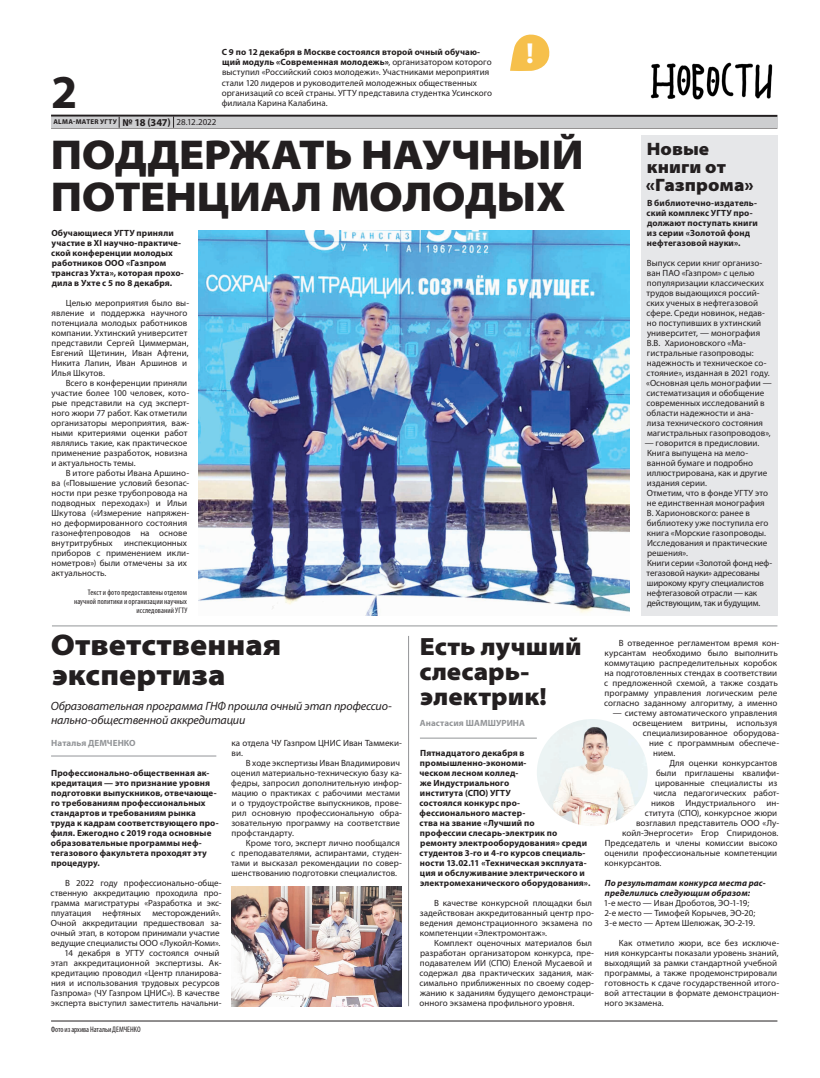
<style>
.page{position:relative;width:820px;height:1078px;background:#fff}
.page>*{position:absolute;margin:0;border:0;box-sizing:border-box;transform-origin:0 0}
.t1{font:700 47.4px "Myriad Pro";color:#231f20}
.t2{font:900 semi-expanded 41.9px/41.9px "Myriad Pro";letter-spacing:-.015em;color:#231f20}
.t3{font:900 semi-expanded 30px/30px "Myriad Pro";color:#231f20}
.t4{font:700 29px "Myriad Pro";color:#fff}
.t5{font:900 semi-expanded 25px/25px "Myriad Pro";letter-spacing:.005em;color:#231f20}
.t6{font:900 semi-expanded 18px/18px "Myriad Pro";letter-spacing:.005em;color:#231f20}
.t7{font:italic 12px/14px "Myriad Pro";letter-spacing:-.01em;color:#231f20}
.t8{font:9px/10px "Myriad Pro";letter-spacing:.005em;color:#231f20}
.t9{font:700 9px/10px "Myriad Pro";letter-spacing:.01em;color:#231f20}
.t10{font:italic 700 9px/10px "Myriad Pro";letter-spacing:.01em;color:#231f20}
.t11{font:700 9px "Myriad Pro";letter-spacing:.01em;color:#939598}
.t12{font:condensed 8px/9px "Myriad Pro";letter-spacing:.01em;color:#231f20;text-align:right}
.t13{font:700 7px "Myriad Pro";letter-spacing:.04em;color:#231f20}
.s1{font-weight:700}
.s2{font-size:10.5px}
.s3{font-weight:400;font-size:9px}
</style>
<div class="page">
<hr style="left:51px;top:128px;width:726px;height:1px;background:#231f20">
<hr style="left:51px;top:115px;width:726px;height:2px;background:#231f20">
<div style="left:51px;top:117px;width:726px;height:11px;background:#cdced0"></div>
<svg style="left:173px;top:116px;width:1px;height:12px"></svg>
<hr style="left:51px;top:1020px;width:726px;height:1px;background:#231f20">
<img style="left:650px;top:62px;width:123px;height:38px">
<svg style="left:510px;top:34px;width:40px;height:37px"></svg>
<div style="left:641px;top:135px;width:136px;height:480px;background:#e6e7e9"></div>
<img style="left:198px;top:230px;width:431px;height:385px">
<hr style="left:52px;top:625px;width:725px;height:1px;background:#939598">
<img style="left:536px;top:719px;width:111px;height:106px">
<img style="left:231px;top:886px;width:170px;height:119px">
<hr style="left:408px;top:635px;width:1px;height:370px;background:#939598">
<hr style="left:51px;top:755px;width:165px;height:1px;background:#939598">
<hr style="left:420px;top:737px;width:116px;height:1px;background:#939598">
<p class="t8" style="left:221px;top:47px;width:272px"><span class="s1">С 9 по 12 декабря в Москве состоялся второй очный обучаю&shy;щий модуль «Современная молодежь»</span>, организатором которого выступил «Российский союз молодежи». Участниками мероприятия стали 120 лидеров и руководителей молодежных общественных организаций со всей страны. УГТУ представила студентка Усинского филиала Карина Калабина.</p>
<h1 class="t1" style="left:51px;top:61px;width:28px">2</h1>
<p class="t13" style="left:53px;top:117px;width:164px">ALMA-MATER УГТУ <span class="s2">№ 18 (347)</span> <span class="s3">28.12.2022</span></p>
<h3 class="t4" style="left:526px;top:34px;width:9px">!</h3>
<h2 class="t2" style="left:51px;top:134px;width:534px">ПОДДЕРЖАТЬ НАУЧНЫЙ<br>ПОТЕНЦИАЛ МОЛОДЫХ</h2>
<h3 class="t6" style="left:645px;top:140px;width:109px">Новые книги от «Газпрома»</h3>
<p class="t9" style="left:646px;top:197px;width:113px">В библиотечно-издатель&shy;ский комплекс УГТУ про&shy;должают поступать книги из серии «Золотой фонд нефтегазовой науки».</p>
<p class="t8" style="left:645px;top:257px;width:127px">Выпуск серии книг организо&shy;ван ПАО «Газпром» с целью популяризации классических трудов выдающихся россий&shy;ских ученых в нефтегазовой сфере. Среди новинок, недав&shy;но поступивших в ухтинский университет, — монография<br>В.В. Харионовского «Ма&shy;гистральные газопроводы: надежность и техническое со&shy;стояние», изданная в 2021 году. «Основная цель монографии — систематизация и обобщение современных исследований в области надежности и ана&shy;лиза технического состояния магистральных газопроводов»,</p>
<p class="t8" style="left:644px;top:437px;width:129px">— говорится в предисловии.<br>Книга выпущена на мело&shy;ванной бумаге и подробно иллюстрирована, как и другие издания серии.<br>Отметим, что в фонде УГТУ это не единственная монография<br>В. Харионовского: ранее в библиотеку уже поступила его книга «Морские газопроводы.<br>Исследования и практические решения».<br>Книги серии «Золотой фонд неф&shy;тегазовой науки» адресованы широкому кругу специалистов нефтегазовой отрасли — как действующим, так и будущим.</p>
<p class="t9" style="left:51px;top:227px;width:134px">Обучающиеся УГТУ приняли участие в XI научно-практиче&shy;ской конференции молодых работников ООО «Газпром трансгаз Ухта», которая прохо&shy;дила в Ухте с 5 по 8 декабря.</p>
<p class="t8" style="left:51px;top:297px;width:139px;text-indent:14px">Целью мероприятия было вы&shy;явление и поддержка научного потенциала молодых работников компании. Ухтинский университет представили Сергей Циммерман,<br>Евгений Щетинин, Иван Афтени,<br>Никита Лапин, Иван Аршинов и<br>Илья Шкутов.</p>
<p class="t8" style="left:51px;top:377px;width:139px;text-indent:14px">Всего в конференции приняли участие более 100 человек, кото&shy;рые представили на суд эксперт&shy;ного жюри 77 работ. Как отметили организаторы мероприятия, важ&shy;ными критериями оценки работ являлись такие, как практическое применение разработок, новизна и актуальность темы.</p>
<p class="t8" style="left:51px;top:467px;width:139px;text-indent:14px">В итоге работы Ивана Аршино&shy;ва («Повышение условий безопас&shy;ности при резке трубопровода на подводных переходах») и Ильи<br>Шкутова («Измерение напряжен&shy;но деформированного состояния газонефтепроводов на основе внутритрубных</p>
<p class="t8" style="left:51px;top:537px;width:139px;text-indent:73px">инспекционных приборов с применением икли&shy;нометров») были отмечены за их актуальность.</p>
<p class="t12" style="left:74px;top:587px;width:115px">Текст и фото предоставлены отделом научной политики и организации научных исследований УГТУ</p>
<h3 class="t3" style="left:51px;top:630px;width:232px">Ответственная экспертиза</h3>
<h3 class="t7" style="left:51px;top:698px;width:342px">Образовательная программа ГНФ прошла очный этап профессио&shy;нально-общественной аккредитации</h3>
<p class="t11" style="left:51px;top:737px;width:86px">Наталья ДЕМЧЕНКО</p>
<p class="t9" style="left:51px;top:767px;width:169px">Профессионально-общественная ак&shy;кредитация — это признание уровня подготовки выпускников, отвечающе&shy;го требованиям профессиональных стандартов и требованиям рынка труда к кадрам соответствующего про&shy;филя. Ежегодно с 2019 года основные образовательные программы неф&shy;тегазового факультета проходят эту процедуру.</p>
<p class="t8" style="left:51px;top:877px;width:172px;text-align:justify;text-indent:15px">В 2022 году профессионально-обще&shy;ственную аккредитацию проходила про&shy;грамма магистратуры «Разработка и экс&shy;плуатация</p>
<p class="t8" style="left:103px;top:907px;width:40px">нефтяных</p>
<p class="t8" style="left:51px;top:907px;width:172px;text-align:right">месторождений».<br>Очной аккредитации предшествовал за&shy;очный этап, в котором принимали участие ведущие специалисты ООО «Лукойл-Коми».<br>14 декабря в УГТУ состоялся очный этап аккредитационной экспертизы. Ак&shy;кредитацию проводил «Центр планирова&shy;ния и использования трудовых ресурсов Газпрома» (ЧУ Газпром ЦНИС»). В качестве эксперта выступил заместитель начальни-</p>
<p class="t12" style="left:51px;top:1024px;width:91px">Фото из архива Натальи ДЕМЧЕНКО</p>
<p class="t8" style="left:231px;top:737px;width:172px">ка отдела ЧУ Газпром ЦНИС Иван Таммеки&shy;ви.</p>
<p class="t8" style="left:231px;top:757px;width:172px;text-indent:14px">В ходе экспертизы Иван Владимирович оценил материально-техническую базу ка&shy;федры, запросил дополнительную инфор&shy;мацию о практиках с рабочими местами и о трудоустройстве выпускников, прове&shy;рил основную профессиональную обра&shy;зовательную программу на соответствие профстандарту.</p>
<p class="t8" style="left:231px;top:837px;width:172px;text-indent:15px">Кроме того, эксперт лично пообщался с преподавателями, аспирантами, студен&shy;тами и высказал рекомендации по совер&shy;шенствованию подготовки специалистов.</p>
<h3 class="t5" style="left:419px;top:634px;width:164px">Есть лучший слесарь&shy;электрик!</h3>
<p class="t11" style="left:419px;top:717px;width:107px">Анастасия ШАМШУРИНА</p>
<p class="t9" style="left:419px;top:747px;width:172px">Пятнадцатого декабря в промышленно-экономи-<br>ческом лесном коллед-<br>же Индустриального<br>института (СПО) УГТУ<br>состоялся конкурс про&shy;фессионального мастер-<br>ства на звание «Лучший по<br>профессии слесарь-электрик по ремонту электрооборудования» среди студентов 3-го и 4-го курсов специаль&shy;ности 13.02.11 «Техническая эксплуата&shy;ция и обслуживание электрического и электромеханического оборудования».</p>
<p class="t8" style="left:419px;top:897px;width:176px;text-indent:14px">В качестве конкурсной площадки был задействован аккредитованный центр про&shy;ведения демонстрационного экзамена по компетенции «Электромонтаж».</p>
<p class="t8" style="left:419px;top:937px;width:176px;text-indent:15px">Комплект оценочных материалов был разработан организатором конкурса, пре&shy;подавателем ИИ (СПО) Еленой Мусаевой и содержал два практических задания, мак&shy;симально приближенных по своему содер&shy;жанию к заданиям будущего демонстраци&shy;онного экзамена профильного уровня.</p>
<p class="t8" style="left:604px;top:637px;width:176px;text-indent:15px">В отведенное регламентом время кон&shy;курсантам необходимо было выполнить коммутацию распределительных коробок на подготовленных стендах в соответствии с предложенной схемой, а также создать программу управления логическим реле согласно заданному алгоритму, а именно</p>
<p class="t8" style="left:612px;top:707px;width:166px">— систему автоматического управления</p>
<p class="t8" style="left:632px;top:717px;width:146px">освещением витрины, используя</p>
<p class="t8" style="left:642px;top:727px;width:138px">специализированное оборудова-</p>
<p class="t8" style="left:648px;top:737px;width:131px">ние с программным обеспече-</p>
<p class="t8" style="left:652px;top:747px;width:24px">нием.</p>
<p class="t8" style="left:669px;top:757px;width:109px">Для оценки конкурсантов</p>
<p class="t8" style="left:655px;top:767px;width:125px">были приглашены квалифи-</p>
<p class="t8" style="left:654px;top:777px;width:124px">цированные специалисты из</p>
<p class="t8" style="left:653px;top:787px;width:127px">числа педагогических работ-</p>
<p class="t8" style="left:650px;top:797px;width:129px">ников Индустриального ин-</p>
<p class="t8" style="left:644px;top:807px;width:134px">ститута (СПО), конкурсное жюри</p>
<p class="t8" style="left:635px;top:817px;width:144px">возглавил представитель ООО «Лу-</p>
<p class="t8" style="left:621px;top:827px;width:158px">койл-Энергосети» Егор Спиридонов.</p>
<p class="t8" style="left:604px;top:837px;width:174px">Председатель и члены комиссии высоко</p>
<p class="t8" style="left:604px;top:847px;width:174px">оценили профессиональные компетенции</p>
<p class="t8" style="left:604px;top:857px;width:58px">конкурсантов.</p>
<p class="t10" style="left:604px;top:877px;width:162px">По результатам конкурса места рас&shy;пределились следующим образом:</p>
<p class="t8" style="left:603px;top:897px;width:153px">1-е место — Иван Дроботов, ЭО-1-19;<br>2-е место — Тимофей Корычев, ЭО-20;<br>3-е место — Артем Шелюжак, ЭО-2-19.</p>
<p class="t8" style="left:604px;top:937px;width:176px;text-indent:14px">Как отметило жюри, все без исключе&shy;ния конкурсанты показали уровень знаний, выходящий за рамки стандартной учебной программы, а также продемонстрировали готовность к сдаче государственной итого&shy;вой аттестации в формате демонстрацион&shy;ного экзамена.</p>
</div>
